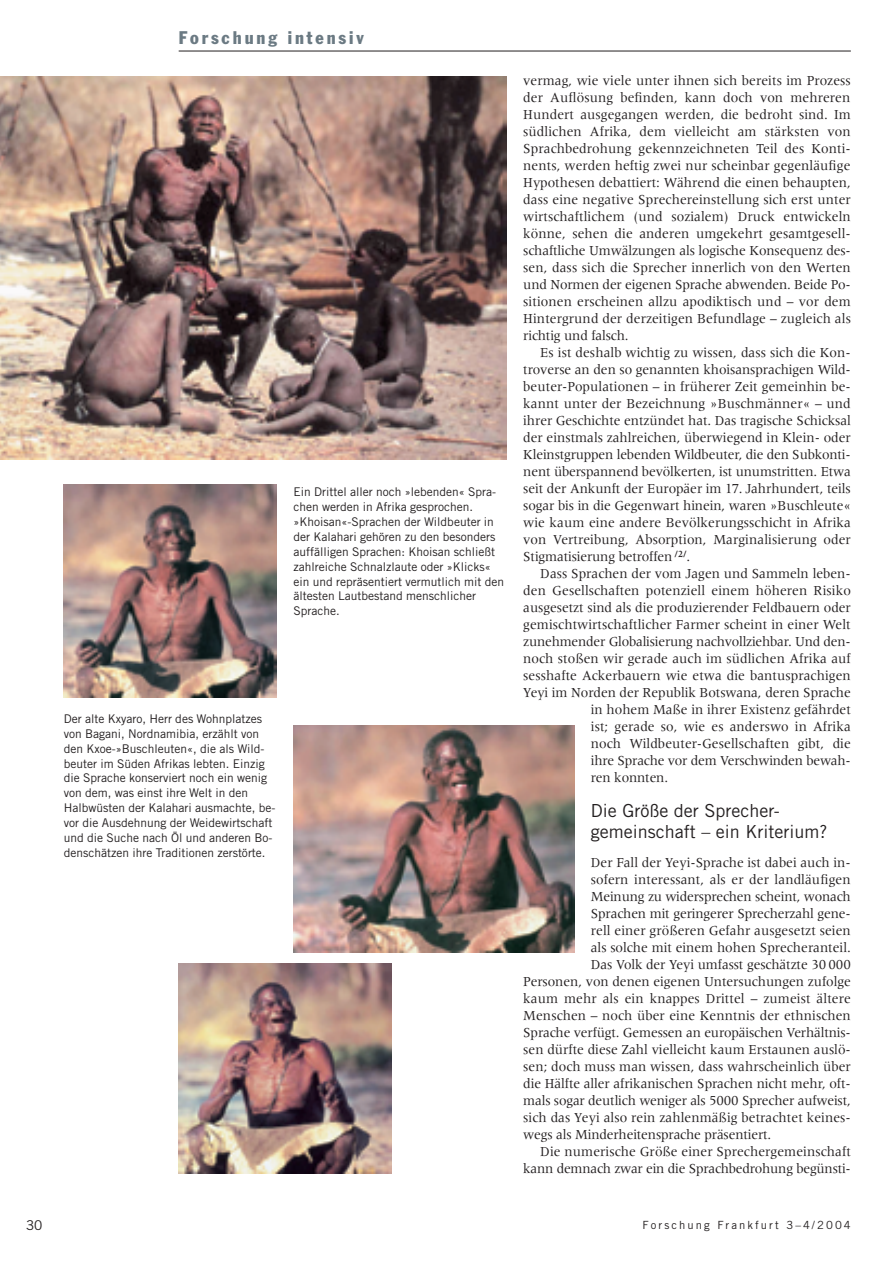
<style>
.page{position:relative;width:893px;height:1263px;background:#fff}
.page>*{position:absolute;margin:0;border:0;box-sizing:border-box;transform-origin:0 0}
.t1{font:18px/21px "Trade Gothic";color:#231f20}
.t2{font:condensed 18px "Franklin Gothic";letter-spacing:.16em;color:#6b7a83}
.t3{font:14.25px/17px "Meridien";color:#231f20;text-align:justify;scale:.95 1}
.t4{font:13.5px "Trade Gothic";color:#231f20}
.t5{font:12px/14.9px "Trade Gothic";color:#231f20}
.t6{font:11.25px "Trade Gothic";letter-spacing:.185em;color:#231f20}
</style>
<div class="page">
<img style="left:64px;top:485px;width:212px;height:212px">
<hr style="left:179px;top:51px;width:671px;height:1px;background:#231f20">
<img style="left:0;top:77px;width:506px;height:382px">
<img style="left:293px;top:725px;width:281px;height:227px">
<img style="left:179px;top:963px;width:212px;height:211px">
<p class="t4" style="left:26px;top:1220px;width:18px">30</p>
<p class="t2" style="left:179px;top:31px;width:186px">Forschung intensiv</p>
<p class="t5" style="left:293px;top:486px;width:212px">Ein Drittel aller noch »lebenden« Spra&shy;chen werden in Afrika gesprochen. »Khoisan«-Sprachen der Wildbeuter in der Kalahari gehören zu den besonders auffälligen Sprachen: Khoisan schließt zahlreiche Schnalzlaute oder »Klicks« ein und repräsentiert vermutlich mit den ältesten Lautbestand menschlicher Sprache.</p>
<p class="t5" style="left:64px;top:712px;width:213px">Der alte Kxyaro, Herr des Wohnplatzes von Bagani, Nordnamibia, erzählt von den Kxoe-»Buschleuten«, die als Wild&shy;beuter im Süden Afrikas lebten. Einzig die Sprache konserviert noch ein wenig von dem, was einst ihre Welt in den Halbwüsten der Kalahari ausmachte, be&shy;vor die Ausdehnung der Weidewirtschaft und die Suche nach Öl und anderen Bo&shy;denschätzen ihre Traditionen zerstörte.</p>
<p class="t3" style="left:523px;top:73px;width:346px">vermag, wie viele unter ihnen sich bereits im Prozess der Auflösung befinden, kann doch von mehreren Hundert ausgegangen werden, die bedroht sind. Im südlichen Afrika, dem vielleicht am stärksten von Sprachbedrohung gekennzeichneten Teil des Konti&shy;nents, werden heftig zwei nur scheinbar gegenläufige Hypothesen debattiert: Während die einen behaupten, dass eine negative Sprechereinstellung sich erst unter wirtschaftlichem (und sozialem) Druck entwickeln könne, sehen die anderen umgekehrt gesamtgesell&shy;schaftliche Umwälzungen als logische Konsequenz des&shy;sen, dass sich die Sprecher innerlich von den Werten und Normen der eigenen Sprache abwenden. Beide Po&shy;sitionen erscheinen allzu apodiktisch und – vor dem Hintergrund der derzeitigen Befundlage – zugleich als richtig und falsch.</p>
<p class="t3" style="left:523px;top:345px;width:346px;text-indent:17px">Es ist deshalb wichtig zu wissen, dass sich die Kon&shy;troverse an den so genannten khoisansprachigen Wild&shy;beuter-Populationen – in früherer Zeit gemeinhin be&shy;kannt unter der Bezeichnung »Buschmänner« – und ihrer Geschichte entzündet hat. Das tragische Schicksal der einstmals zahlreichen, überwiegend in Klein- oder Kleinstgruppen lebenden Wildbeuter, die den Subkonti&shy;nent überspannend bevölkerten, ist unumstritten. Etwa seit der Ankunft der Europäer im 17. Jahrhundert, teils sogar bis in die Gegenwart hinein, waren »Buschleute« wie kaum eine andere Bevölkerungsschicht in Afrika von Vertreibung, Absorption, Marginalisierung oder Stigmatisierung betroffen <sup>/2/</sup>.</p>
<p class="t3" style="left:540px;top:566px;width:328px">Dass Sprachen der vom Jagen und Sammeln leben-</p>
<p class="t3" style="left:523px;top:583px;width:346px">den Gesellschaften potenziell einem höheren Risiko</p>
<p class="t3" style="left:523px;top:600px;width:346px">ausgesetzt sind als die produzierender Feldbauern oder</p>
<p class="t3" style="left:523px;top:617px;width:346px">gemischtwirtschaftlicher Farmer scheint in einer Welt</p>
<p class="t3" style="left:523px;top:634px;width:346px">zunehmender Globalisierung nachvollziehbar. Und den-</p>
<p class="t3" style="left:523px;top:651px;width:346px">noch stoßen wir gerade auch im südlichen Afrika auf</p>
<p class="t3" style="left:523px;top:668px;width:346px">sesshafte Ackerbauern wie etwa die bantusprachigen</p>
<p class="t3" style="left:523px;top:685px;width:346px">Yeyi im Norden der Republik Botswana, deren Sprache</p>
<p class="t3" style="left:591px;top:702px;width:275px">in hohem Maße in ihrer Existenz gefährdet</p>
<p class="t3" style="left:591px;top:719px;width:275px">ist; gerade so, wie es anderswo in Afrika</p>
<p class="t3" style="left:591px;top:736px;width:275px">noch Wildbeuter-Gesellschaften gibt, die</p>
<p class="t3" style="left:591px;top:753px;width:275px">ihre Sprache vor dem Verschwinden bewah-</p>
<p class="t3" style="left:591px;top:770px;width:83px">ren konnten.</p>
<p class="t1" style="left:591px;top:801px;width:238px">Die Größe der Sprecher&shy;gemeinschaft – ein Kriterium?</p>
<p class="t3" style="left:591px;top:855px;width:275px">Der Fall der Yeyi-Sprache ist dabei auch in-</p>
<p class="t3" style="left:591px;top:872px;width:275px">sofern interessant, als er der landläufigen</p>
<p class="t3" style="left:591px;top:889px;width:275px">Meinung zu widersprechen scheint, wonach</p>
<p class="t3" style="left:591px;top:906px;width:275px">Sprachen mit geringerer Sprecherzahl gene-</p>
<p class="t3" style="left:591px;top:923px;width:275px">rell einer größeren Gefahr ausgesetzt seien</p>
<p class="t3" style="left:591px;top:940px;width:275px">als solche mit einem hohen Sprecheranteil.</p>
<p class="t3" style="left:591px;top:957px;width:275px">Das Volk der Yeyi umfasst geschätzte 30 000</p>
<p class="t3" style="left:523px;top:974px;width:346px">Personen, von denen eigenen Untersuchungen zufolge</p>
<p class="t3" style="left:523px;top:991px;width:346px">kaum mehr als ein knappes Drittel – zumeist ältere</p>
<p class="t3" style="left:523px;top:1008px;width:346px">Menschen – noch über eine Kenntnis der ethnischen</p>
<p class="t3" style="left:523px;top:1025px;width:346px">Sprache verfügt. Gemessen an europäischen Verhältnis-</p>
<p class="t3" style="left:523px;top:1043px;width:346px">sen dürfte diese Zahl vielleicht kaum Erstaunen auslö-</p>
<p class="t3" style="left:523px;top:1060px;width:346px">sen; doch muss man wissen, dass wahrscheinlich über</p>
<p class="t3" style="left:523px;top:1077px;width:346px">die Hälfte aller afrikanischen Sprachen nicht mehr, oft-</p>
<p class="t3" style="left:523px;top:1094px;width:346px">mals sogar deutlich weniger als 5000 Sprecher aufweist,</p>
<p class="t3" style="left:523px;top:1111px;width:346px">sich das Yeyi also rein zahlenmäßig betrachtet keines-</p>
<p class="t3" style="left:523px;top:1128px;width:262px">wegs als Minderheitensprache präsentiert.</p>
<p class="t3" style="left:540px;top:1145px;width:328px">Die numerische Größe einer Sprechergemeinschaft</p>
<p class="t3" style="left:523px;top:1162px;width:346px">kann demnach zwar ein die Sprachbedrohung begünsti-</p>
<p class="t6" style="left:642px;top:1221px;width:210px">Forschung Frankfurt 3–4/2004</p>
</div>
